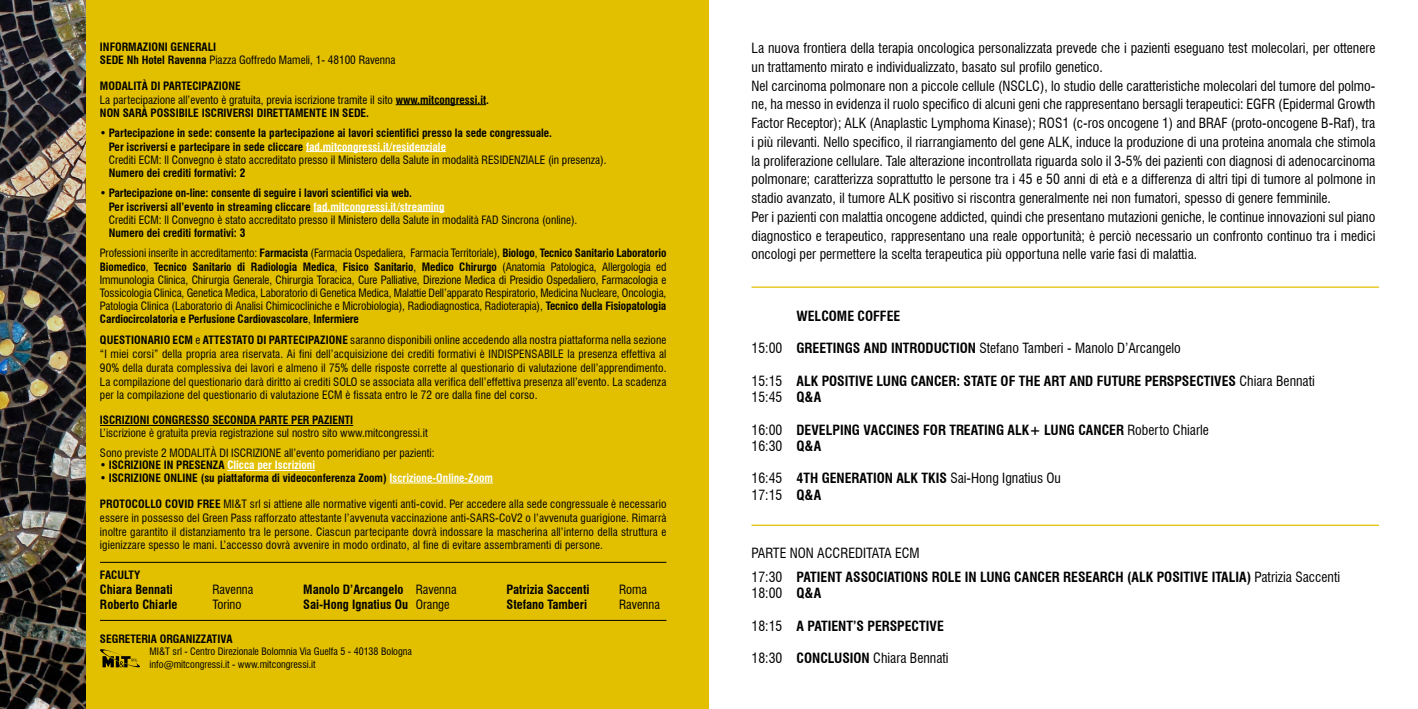
<style>
.page{position:relative;width:1418px;height:709px;background:#fff}
.page>*{position:absolute;margin:0;border:0;box-sizing:border-box;transform-origin:0 0}
.t1{font:condensed 13.75px/18.8px "Swiss 721 BT";color:#000}
.t2{font:700 condensed 13.75px/16.2px "Swiss 721 BT";color:#000}
.t3{font:700 condensed 12.5px/15px "Swiss 721 BT";color:#000}
.t4{font:condensed 12.5px "Swiss 721 BT";color:#000}
.t5{font:condensed 11.25px/13.8px "Swiss 721 BT";color:#000;text-align:justify}
.t6{font:700 condensed 11.25px/13.1px "Swiss 721 BT";color:#000}
.t7{font:condensed 10px/12.5px "Swiss 721 BT";color:#000}
.s1{font-weight:400}
.s2{color:#fff}
.s3{font-weight:700}
</style>
<div class="page">
<div style="left:0;top:0;width:709px;height:709px;background:#e2c000"></div>
<hr style="left:396px;top:104px;width:90px;height:1px;background:#000">
<hr style="left:306px;top:151px;width:140px;height:1px;background:#fff">
<hr style="left:313px;top:211px;width:131px;height:1px;background:#fff">
<hr style="left:100px;top:425px;width:253px;height:1px;background:#000">
<hr style="left:227px;top:470px;width:88px;height:1px;background:#fff">
<hr style="left:389px;top:482px;width:104px;height:1px;background:#fff">
<img style="left:0;top:0;width:85px;height:709px">
<hr style="left:100px;top:562px;width:566px;height:1px;background:#000">
<hr style="left:751px;top:524px;width:627px;height:2px;background:#e2c000">
<hr style="left:751px;top:286px;width:627px;height:2px;background:#e2c000">
<svg style="left:100px;top:649px;width:40px;height:19px"></svg>
<hr style="left:100px;top:620px;width:566px;height:1px;background:#000">
<p class="t6" style="left:100px;top:40px;width:297px">INFORMAZIONI GENERALI<br>SEDE Nh Hotel Ravenna <span class="s1">Piazza Goffredo Mameli, 1- 48100 Ravenna</span></p>
<p class="t6" style="left:100px;top:80px;width:390px">MODALITÀ DI PARTECIPAZIONE<br><span class="s1">La partecipazione all’evento è gratuita, previa iscrizione tramite il sito</span> www.mitcongressi.it.<br>NON SARÀ POSSIBILE ISCRIVERSI DIRETTAMENTE IN SEDE.</p>
<p class="t6" style="left:109px;top:127px;width:499px;text-indent:-9px">• Partecipazione in sede: consente la partecipazione ai lavori scientifici presso la sede congressuale.<br>Per iscriversi e partecipare in sede cliccare <span class="s2">fad.mitcongressi.it/residenziale<br></span><span class="s1">Crediti ECM: ll Convegno è stato accreditato presso il Ministero della Salute in modalità RESIDENZIALE (in presenza).</span></p>
<p class="t6" style="left:109px;top:166px;width:138px">Numero dei crediti formativi: 2</p>
<p class="t6" style="left:109px;top:187px;width:470px;text-indent:-9px">• Partecipazione on-line: consente di seguire i lavori scientifici via web.<br>Per iscriversi all’evento in streaming cliccare <span class="s2">fad.mitcongressi.it/streaming<br></span><span class="s1">Crediti ECM: ll Convegno è stato accreditato presso il Ministero della Salute in modalità FAD Sincrona (online).</span></p>
<p class="t5" style="left:100px;top:222px;width:568px;line-height:20.6px;text-indent:9px"><span class="s3">Numero dei crediti formativi: 3<br></span>Professioni inserite in accreditamento: <span class="s3">Farmacista</span> (Farmacia Ospedaliera, Farmacia Territoriale), <span class="s3">Biologo</span>, <span class="s3">Tecnico Sanitario Laboratorio</span></p>
<p class="t5" style="left:100px;top:260px;width:568px;line-height:13.1px"><span class="s3">Biomedico</span>, <span class="s3">Tecnico Sanitario di Radiologia Medica</span>, <span class="s3">Fisico Sanitario</span>, <span class="s3">Medico Chirurgo</span> (Anatomia Patologica, Allergologia ed Immunologia Clinica, Chirurgia Generale, Chirurgia Toracica, Cure Palliative, Direzione Medica di Presidio Ospedaliero, Farmacologia e Tossicologia Clinica, Genetica Medica, Laboratorio di Genetica Medica, Malattie Dell’apparato Respiratorio, Medicina Nucleare, Oncologia, Patologia Clinica (Laboratorio di Analisi Chimicocliniche e Microbiologia), Radiodiagnostica, Radioterapia), <span class="s3">Tecnico della Fisiopatologia Cardiocircolatoria e Perfusione Cardiovascolare</span>, <span class="s3">Infermiere</span></p>
<p class="t5" style="left:100px;top:333px;width:568px"><span class="s3">QUESTIONARIO ECM</span> e <span class="s3">ATTESTATO DI PARTECIPAZIONE</span> saranno disponibili online accedendo alla nostra piattaforma nella sezione “I miei corsi” della propria area riservata. Ai fini dell’acquisizione dei crediti formativi è INDISPENSABILE la presenza effettiva al 90% della durata complessiva dei lavori e almeno il 75% delle risposte corrette al questionario di valutazione dell’apprendimento.<br>La compilazione del questionario darà diritto ai crediti SOLO se associata alla verifica dell’effettiva presenza all’evento. La scadenza per la compilazione del questionario di valutazione ECM è fissata entro le 72 ore dalla fine del corso.</p>
<p class="t6" style="left:100px;top:414px;width:255px">ISCRIZIONI CONGRESSO SECONDA PARTE PER PAZIENTI</p>
<p class="t5" style="left:100px;top:423px;width:336px;line-height:20px">L’iscrizione è gratuita previa registrazione sul nostro sito www.mitcongressi.it<br>Sono previste 2 MODALITÀ DI ISCRIZIONE all’evento pomeridiano per pazienti:</p>
<p class="t6" style="left:100px;top:459px;width:217px">• ISCRIZIONE IN PRESENZA <span class="s2">Clicca per Iscrizioni</span></p>
<p class="t6" style="left:100px;top:471px;width:394px">• ISCRIZIONE ONLINE (su piattaforma di videoconferenza Zoom) <span class="s2">Iscrizione-Online-Zoom</span></p>
<p class="t5" style="left:100px;top:497px;width:568px"><span class="s3">PROTOCOLLO COVID FREE</span> MI&amp;T srl si attiene alle normative vigenti anti-covid. Per accedere alla sede congressuale è necessario essere in possesso del Green Pass rafforzato attestante l’avvenuta vaccinazione anti-SARS-CoV2 o l’avvenuta guarigione. Rimarrà inoltre garantito il distanziamento tra le persone. Ciascun partecipante dovrà indossare la mascherina all’interno della struttura e igienizzare spesso le mani. L’accesso dovrà avvenire in modo ordinato, al fine di evitare assembramenti di persone.</p>
<p class="t6" style="left:100px;top:568px;width:42px">FACULTY</p>
<p class="t3" style="left:100px;top:582px;width:74px">Chiara Bennati</p>
<p class="t4" style="left:212px;top:582px;width:42px">Ravenna</p>
<p class="t3" style="left:100px;top:597px;width:79px">Roberto Chiarle</p>
<p class="t4" style="left:212px;top:597px;width:30px">Torino</p>
<p class="t3" style="left:303px;top:582px;width:155px">Manolo D’Arcangelo <span class="s1">Ravenna<br></span>Sai-Hong Ignatius Ou <span class="s1">Orange</span></p>
<p class="t3" style="left:506px;top:582px;width:84px">Patrizia Saccenti</p>
<p class="t4" style="left:619px;top:582px;width:30px">Roma</p>
<p class="t3" style="left:506px;top:597px;width:82px">Stefano Tamberi</p>
<p class="t4" style="left:619px;top:597px;width:42px">Ravenna</p>
<p class="t6" style="left:100px;top:632px;width:134px">SEGRETERIA ORGANIZZATIVA</p>
<p class="t7" style="left:150px;top:645px;width:264px">MI&amp;T srl - Centro Direzionale Bolomnia Via Guelfa 5 - 40138 Bologna info@mitcongressi.it - www.mitcongressi.it</p>
<p class="t1" style="left:751px;top:39px;width:625px">La nuova frontiera della terapia oncologica personalizzata prevede che i pazienti eseguano test molecolari, per ottenere un trattamento mirato e individualizzato, basato sul profilo genetico.<br>Nel carcinoma polmonare non a piccole cellule (NSCLC), lo studio delle caratteristiche molecolari del tumore del polmo&shy;ne, ha messo in evidenza il ruolo specifico di alcuni geni che rappresentano bersagli terapeutici: EGFR (Epidermal Growth Factor Receptor); ALK (Anaplastic Lymphoma Kinase); ROS1 (c-ros oncogene 1) and BRAF (proto-oncogene B-Raf), tra i più rilevanti. Nello specifico, il riarrangiamento del gene ALK, induce la produzione di una proteina anomala che stimola la proliferazione cellulare. Tale alterazione incontrollata riguarda solo il 3-5% dei pazienti con diagnosi di adenocarcinoma polmonare; caratterizza soprattutto le persone tra i 45 e 50 anni di età e a differenza di altri tipi di tumore al polmone in stadio avanzato, il tumore ALK positivo si riscontra generalmente nei non fumatori, spesso di genere femminile.<br>Per i pazienti con malattia oncogene addicted, quindi che presentano mutazioni geniche, le continue innovazioni sul piano diagnostico e terapeutico, rappresentano una reale opportunità; è perciò necessario un confronto continuo tra i medici oncologi per permettere la scelta terapeutica più opportuna nelle varie fasi di malattia.</p>
<p class="t2" style="left:796px;top:307px;width:105px">WELCOME COFFEE</p>
<p class="t1" style="left:751px;top:339px;width:431px">15:00 <span class="s3">GREETINGS AND INTRODUCTION</span> Stefano Tamberi - Manolo D’Arcangelo</p>
<p class="t2" style="left:751px;top:372px;width:565px"><span class="s1">15:15</span> ALK POSITIVE LUNG CANCER: STATE OF THE ART AND FUTURE PERSPSECTIVES <span class="s1">Chiara Bennati<br>15:45</span> Q&amp;A</p>
<p class="t2" style="left:751px;top:421px;width:459px"><span class="s1">16:00</span> DEVELPING VACCINES FOR TREATING ALK+ LUNG CANCER <span class="s1">Roberto Chiarle<br>16:30</span> Q&amp;A</p>
<p class="t1" style="left:751px;top:470px;width:311px;line-height:16.2px">16:45 <span class="s3">4TH GENERATION ALK TKIS</span> Sai-Hong Ignatius Ou<br>17:15 <span class="s3">Q&amp;A</span></p>
<p class="t2" style="left:751px;top:541px;width:590px;line-height:23.8px"><span class="s1">PARTE NON ACCREDITATA ECM<br>17:30</span> PATIENT ASSOCIATIONS ROLE IN LUNG CANCER RESEARCH (ALK POSITIVE ITALIA) <span class="s1">Patrizia Saccenti</span></p>
<p class="t1" style="left:751px;top:584px;width:71px">18:00 <span class="s3">Q&amp;A</span></p>
<p class="t2" style="left:751px;top:617px;width:194px"><span class="s1">18:15</span> A PATIENT’S PERSPECTIVE</p>
<p class="t1" style="left:751px;top:649px;width:198px">18:30 <span class="s3">CONCLUSION</span> Chiara Bennati</p>
</div>
